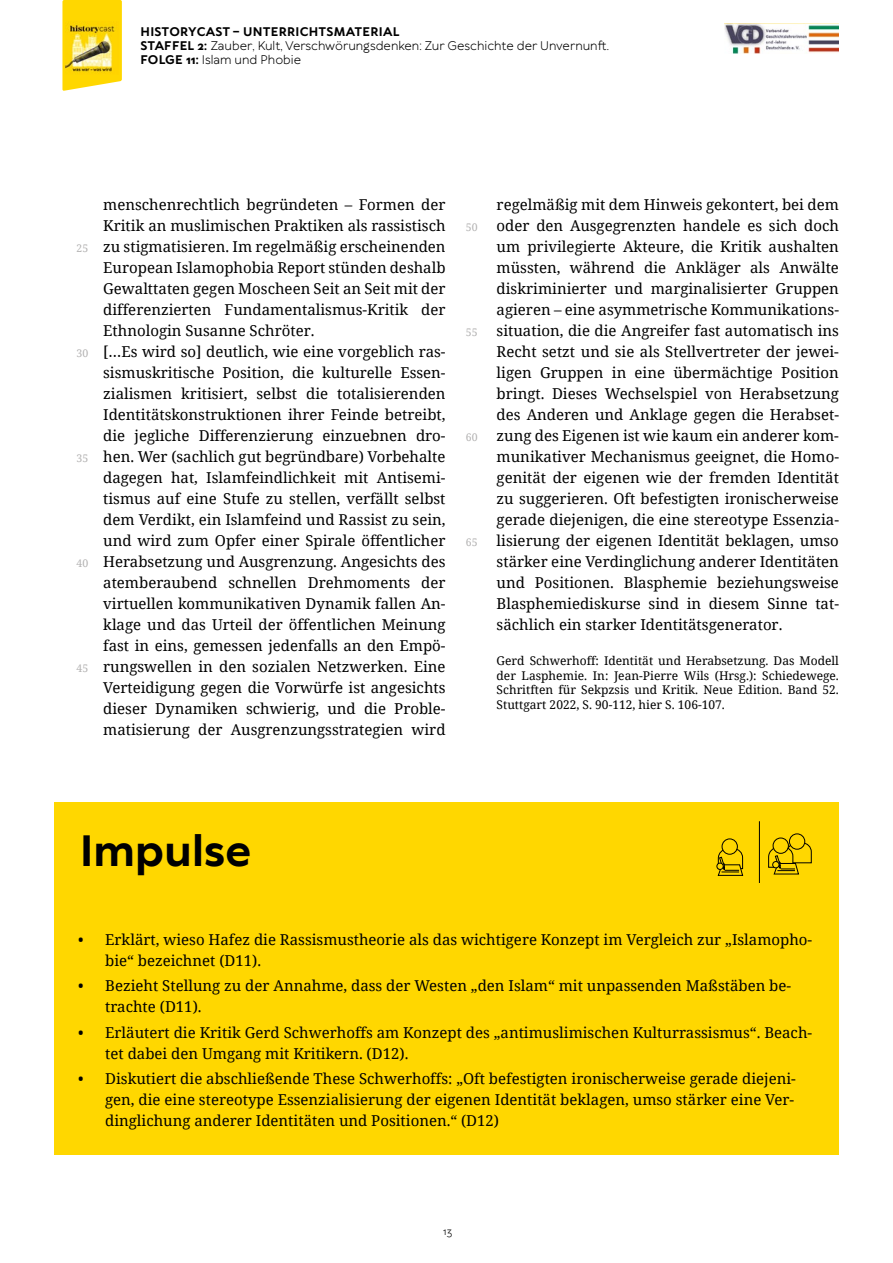
<style>
.page{position:relative;width:893px;height:1263px;background:#fff}
.page>*{position:absolute;margin:0;border:0;box-sizing:border-box;transform-origin:0 0}
.t1{font:700 42px "TT Wellingtons";color:#000}
.t2{font:15px/21px "Noto Serif";color:#000}
.t3{font:12px/14.4px "Noto Serif";color:#000;text-align:justify}
.t4{font:12px/14.4px "TT Wellingtons";color:#000}
.t5{font:10.5px "Noto Serif";color:#b3b2b2}
.t6{font:10.5px "TT Wellingtons";color:#000}
.s1{font-weight:700}
</style>
<div class="page">
<svg style="left:62px;top:0;width:60px;height:91px;background:#fedb21"></svg>
<img style="left:66px;top:22px;width:53px;height:52px">
<img style="left:725px;top:24px;width:114px;height:29px">
<div style="left:54px;top:803px;width:785px;height:352px;background:#ffd700"></div>
<div style="left:722px;top:838px;width:16px;height:17px;border:1px solid #000;border-radius:50%"></div>
<div style="left:716px;top:863px;width:8px;height:7px;border:1px solid #000;border-radius:50%"></div>
<svg style="left:717px;top:848px;width:27px;height:28px"></svg>
<div style="left:773px;top:838px;width:16px;height:16px;border:1px solid #000;border-radius:50%"></div>
<div style="left:789px;top:833px;width:16px;height:16px;border:1px solid #000;border-radius:50%"></div>
<svg style="left:768px;top:842px;width:44px;height:33px"></svg>
<hr style="left:759px;top:821px;width:1px;height:62px;background:#000">
<p class="t4" style="left:141px;top:24px;width:470px"><span class="s1">HISTORYCAST – UNTERRICHTSMATERIAL<br>STAFFEL 2:</span> Zauber, Kult, Verschwörungsdenken: Zur Geschichte der Unvernunft.<br><span class="s1">FOLGE 11:</span> Islam und Phobie</p>
<p class="t5" style="left:77px;top:241px;width:13px">25</p>
<p class="t5" style="left:77px;top:346px;width:13px">30</p>
<p class="t5" style="left:77px;top:451px;width:13px">35</p>
<p class="t5" style="left:77px;top:556px;width:13px">40</p>
<p class="t5" style="left:77px;top:661px;width:13px">45</p>
<p class="t2" style="left:103px;top:194px;width:344px">menschenrechtlich begründeten – Formen der Kritik an muslimischen Praktiken als rassistisch zu stigmatisieren. Im regelmäßig erscheinenden European Islamophobia Report stünden deshalb Gewalttaten gegen Moscheen Seit an Seit mit der differenzierten Fundamentalismus-Kritik der Ethnologin Susanne Schröter.<br>[…Es wird so] deutlich, wie eine vorgeblich ras&shy;sismuskritische Position, die kulturelle Essen&shy;zialismen kritisiert, selbst die totalisierenden Identitätskonstruktionen ihrer Feinde betreibt, die jegliche Differenzierung einzuebnen dro&shy;hen. Wer (sachlich gut begründbare) Vorbehalte dagegen hat, Islamfeindlichkeit mit Antisemi&shy;tismus auf eine Stufe zu stellen, verfällt selbst dem Verdikt, ein Islamfeind und Rassist zu sein, und wird zum Opfer einer Spirale öffentlicher Herabsetzung und Ausgrenzung. Angesichts des atemberaubend schnellen Drehmoments der virtuellen kommunikativen Dynamik fallen An&shy;klage und das Urteil der öffentlichen Meinung fast in eins, gemessen jedenfalls an den Empö&shy;rungswellen in den sozialen Netzwerken. Eine Verteidigung gegen die Vorwürfe ist angesichts dieser Dynamiken schwierig, und die Proble&shy;matisierung der Ausgrenzungsstrategien wird</p>
<p class="t2" style="left:497px;top:194px;width:344px;text-align:justify">regelmäßig mit dem Hinweis gekontert, bei dem oder den Ausgegrenzten handele es sich doch um privilegierte Akteure, die Kritik aushalten müssten, während die Ankläger als Anwälte diskriminierter und marginalisierter Gruppen agieren – eine asymmetrische Kommunikations&shy;situation, die die Angreifer fast automatisch ins Recht setzt und sie als Stellvertreter der jewei&shy;ligen Gruppen in eine übermächtige Position bringt. Dieses Wechselspiel von Herabsetzung des Anderen und Anklage gegen die Herabset&shy;zung des Eigenen ist wie kaum ein anderer kom&shy;munikativer Mechanismus geeignet, die Homo&shy;genität der eigenen wie der fremden Identität zu suggerieren. Oft befestigten ironischerweise gerade diejenigen, die eine stereotype Essenzia&shy;lisierung der eigenen Identität beklagen, umso stärker eine Verdinglichung anderer Identitäten und Positionen. Blasphemie beziehungsweise Blasphemiediskurse sind in diesem Sinne tat&shy;sächlich ein starker Identitätsgenerator.</p>
<p class="t5" style="left:466px;top:220px;width:13px">50</p>
<p class="t5" style="left:466px;top:325px;width:13px">55</p>
<p class="t5" style="left:466px;top:430px;width:13px">60</p>
<p class="t5" style="left:466px;top:535px;width:13px">65</p>
<p class="t3" style="left:497px;top:653px;width:344px">Gerd Schwerhoff: Identität und Herabsetzung. Das Modell der Lasphemie. In: Jean-Pierre Wils (Hrsg.): Schiedewege.<br>Schritften für Sekpzsis und Kritik. Neue Edition. Band 52.<br>Stuttgart 2022, S. 90-112, hier S. 106-107.</p>
<h1 class="t1" style="left:80px;top:823px;width:173px">Impulse</h1>
<p class="t2" style="left:105px;top:929px;width:709px;text-indent:-27px">• Erklärt, wieso Hafez die Rassismustheorie als das wichtigere Konzept im Vergleich zur „Islamopho&shy;bie“ bezeichnet (D11).</p>
<p class="t2" style="left:105px;top:975px;width:687px;text-indent:-27px">• Bezieht Stellung zu der Annahme, dass der Westen „den Islam“ mit unpassenden Maßstäben be&shy;trachte (D11).</p>
<p class="t2" style="left:105px;top:1021px;width:708px;text-indent:-27px">• Erläutert die Kritik Gerd Schwerhoffs am Konzept des „antimuslimischen Kulturrassismus“. Beach&shy;tet dabei den Umgang mit Kritikern. (D12).</p>
<p class="t2" style="left:105px;top:1067px;width:692px;text-align:justify;text-indent:-27px">• Diskutiert die abschließende These Schwerhoffs: „Oft befestigten ironischerweise gerade diejeni&shy;gen, die eine stereotype Essenzialisierung der eigenen Identität beklagen, umso stärker eine Ver&shy;dinglichung anderer Identitäten und Positionen.“ (D12)</p>
<p class="t6" style="left:443px;top:1224px;width:10px">13</p>
</div>
